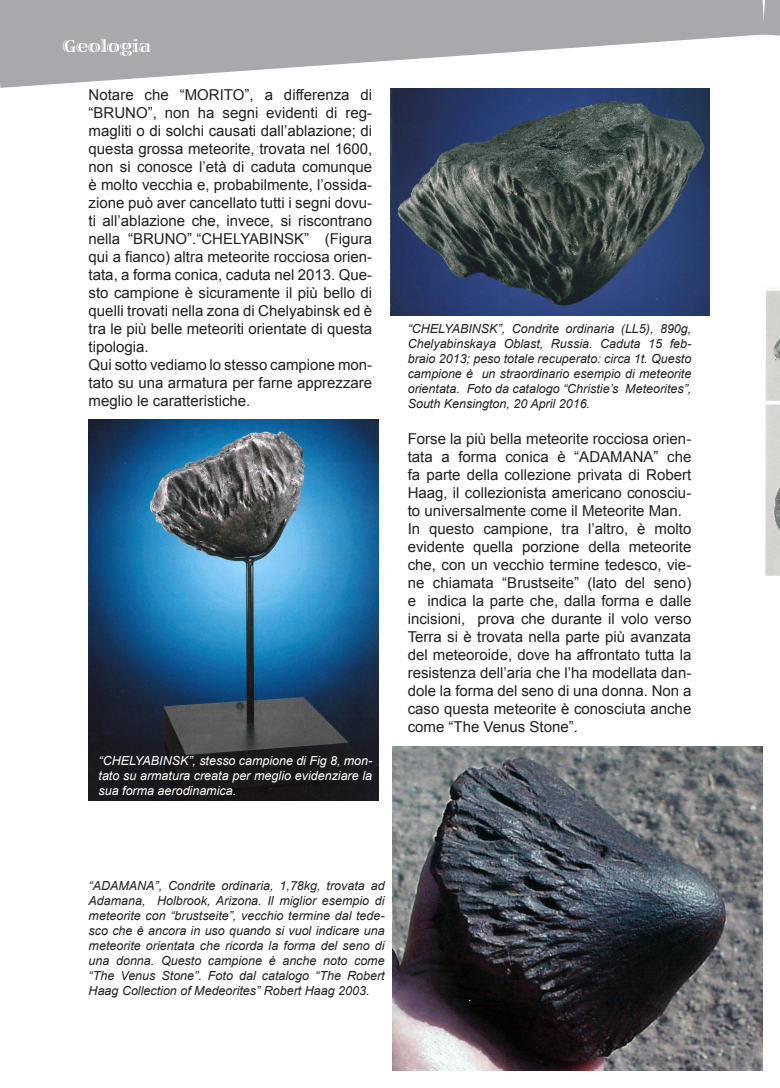
<style>
.page{position:relative;width:780px;height:1088px;background:#fff}
.page>*{position:absolute;margin:0;border:0;box-sizing:border-box;transform-origin:0 0}
.t1{font:700 17.5px "Viva Std";color:#fff}
.Normale{font:15px/18px "Arial";color:#231f20;text-align:justify}
.Normale-2{font:italic 12.5px/15px "Arial";color:#231f20;text-align:justify}
.Normale-3{font:italic 12.5px/15px "Arial";color:#fff;text-align:justify}
</style>
<div class="page">
<svg style="left:0;top:0;width:762px;height:89px"></svg>
<svg style="left:762px;top:0;width:18px;height:36px"></svg>
<img style="left:390px;top:89px;width:319px;height:226px">
<img style="left:89px;top:420px;width:290px;height:380px">
<img style="left:392px;top:746px;width:370px;height:324px">
<img style="left:763px;top:287px;width:17px;height:289px">
<p class="t1" style="left:63px;top:37px;width:89px">Geologia</p>
<p class="Normale" style="left:89px;top:85px;width:285px">Notare che “MORITO”, a differenza di “BRUNO”, non ha segni evidenti di reg&shy;magliti o di solchi causati dall’ablazione; di questa grossa meteorite, trovata nel 1600, non si conosce l’età di caduta comunque è molto vecchia e, probabilmente, l’ossida&shy;zione può aver cancellato tutti i segni dovu&shy;ti all’ablazione che, invece, si riscontrano nella “BRUNO”.“CHELYABINSK” (Figura qui a fianco) altra meteorite rocciosa orien&shy;tata, a forma conica, caduta nel 2013. Que&shy;sto campione è sicuramente il più bello di quelli trovati nella zona di Chelyabinsk ed è tra le più belle meteoriti orientate di questa tipologia.</p>
<p class="Normale" style="left:89px;top:355px;width:285px">Qui sotto vediamo lo stesso campione mon&shy;tato su una armatura per farne apprezzare meglio le caratteristiche.</p>
<p class="Normale-3" style="left:99px;top:754px;width:275px">“CHELYABINSK”, stesso campione di Fig 8, mon&shy;tato su armatura creata per meglio evidenziare la sua forma aerodinamica.</p>
<p class="Normale-2" style="left:407px;top:321px;width:285px">“CHELYABINSK”, Condrite ordinaria (LL5), 890g, Chelyabinskaya Oblast, Russia. Caduta 15 feb&shy;braio 2013; peso totale recuperato: circa 1t. Questo campione è un straordinario esempio di meteorite orientata. Foto da catalogo “Christie’s Meteorites”, South Kensington, 20 April 2016.</p>
<p class="Normale" style="left:407px;top:430px;width:285px">Forse la più bella meteorite rocciosa orien&shy;tata a forma conica è “ADAMANA” che fa parte della collezione privata di Robert Haag, il collezionista americano conosciu&shy;to universalmente come il Meteorite Man.</p>
<p class="Normale" style="left:407px;top:520px;width:285px">In questo campione, tra l’altro, è molto evidente quella porzione della meteorite che, con un vecchio termine tedesco, vie&shy;ne chiamata “Brustseite” (lato del seno) e indica la parte che, dalla forma e dalle incisioni, prova che durante il volo verso Terra si è trovata nella parte più avanzata del meteoroide, dove ha affrontato tutta la resistenza dell’aria che l’ha modellata dan&shy;dole la forma del seno di una donna. Non a caso questa meteorite è conosciuta anche come “The Venus Stone”.</p>
<p class="Normale-2" style="left:89px;top:878px;width:297px">“ADAMANA”, Condrite ordinaria, 1,78kg, trovata ad Adamana, Holbrook, Arizona. Il miglior esempio di meteorite con “brustseite”, vecchio termine dal tede&shy;sco che è ancora in uso quando si vuol indicare una meteorite orientata che ricorda la forma del seno di una donna. Questo campione è anche noto come “The Venus Stone”. Foto dal catalogo “The Robert Haag Collection of Medeorites” Robert Haag 2003.</p>
</div>
